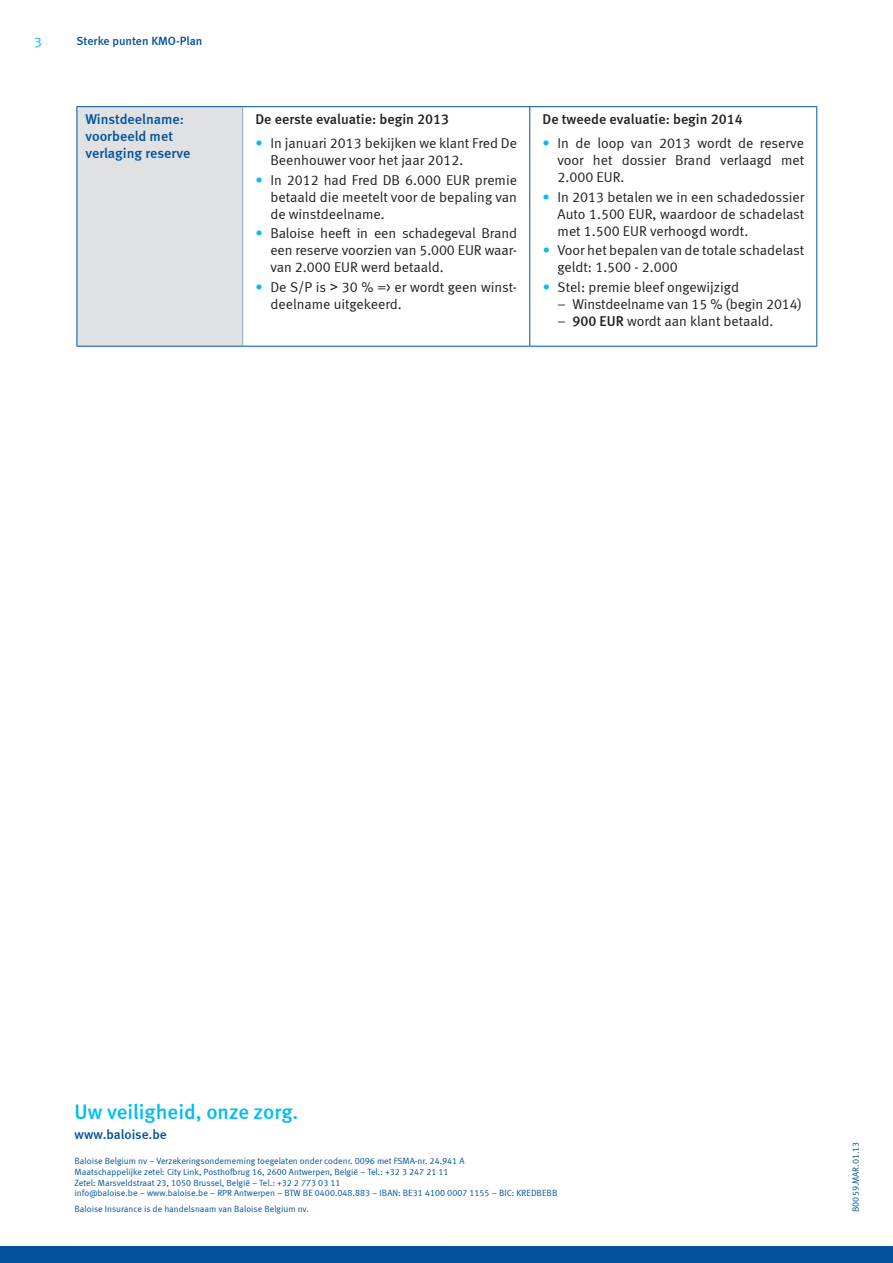
<style>
.page{position:relative;width:893px;height:1263px;background:#fff}
.page>*{position:absolute;margin:0;border:0;box-sizing:border-box;transform-origin:0 0}
.t1{font:21px "Meta Medium LF";color:#01bdf2}
.t2{font:14.25px/17.1px "Meta Normal LF";color:#231f20}
.t3{font:14.25px "Meta Medium LF";color:#231f20}
.t4{font:14.25px/17.1px "Meta Medium LF";color:#01529a}
.t5{font:14.25px "Meta Normal LF";color:#01bdf2}
.t6{font:13.5px "Meta Medium LF";color:#01529a}
.t7{font:12px "Meta Medium LF";color:#01529a}
.t8{font:9px/10.8px "Meta Normal LF";color:#01529a}
.s1{color:#01bdf2}
.s2{font-family:"Arial"}
.s3{font-family:"Meta Medium LF"}
</style>
<div class="page">
<div style="left:77px;top:107px;width:166px;height:239px;background:#e0e1e3"></div>
<hr style="left:530px;top:106px;width:287px;height:1px;background:#01529a">
<hr style="left:816px;top:107px;width:1px;height:239px;background:#01529a">
<hr style="left:530px;top:346px;width:287px;height:1px;background:#01529a">
<hr style="left:77px;top:106px;width:166px;height:1px;background:#01529a">
<hr style="left:77px;top:107px;width:1px;height:239px;background:#01529a">
<hr style="left:243px;top:106px;width:287px;height:1px;background:#01529a">
<hr style="left:529px;top:107px;width:1px;height:239px;background:#01529a">
<hr style="left:77px;top:346px;width:166px;height:1px;background:#01529a">
<hr style="left:243px;top:346px;width:287px;height:1px;background:#01529a">
<hr style="left:242px;top:107px;width:1px;height:239px;background:#90a3ce">
<div style="left:0;top:1246px;width:893px;height:17px;background:#01529a"></div>
<p class="t5" style="left:34px;top:34px;width:9px">3</p>
<p class="t7" style="left:77px;top:34px;width:127px">Sterke punten KMO-Plan</p>
<p class="t4" style="left:85px;top:111px;width:107px">Winstdeelname: voorbeeld met verlaging reserve</p>
<p class="t3" style="left:255px;top:111px;width:195px">De eerste evaluatie: begin 2013</p>
<p class="t2" style="left:270px;top:134px;width:248px;text-indent:-15px"><span class="s1">•</span> In januari 2013 bekijken we klant Fred De<br>Beenhouwer voor het jaar 2012.</p>
<p class="t2" style="left:270px;top:171px;width:248px;text-align:justify;text-indent:-15px"><span class="s1">•</span> In 2012 had Fred DB 6.000 EUR premie betaald die meetelt voor de bepaling van de winstdeelname.</p>
<p class="t2" style="left:270px;top:225px;width:248px;text-align:justify;text-indent:-15px"><span class="s1">•</span> Baloise heeft in een schadegeval Brand een reserve voorzien van 5.000 EUR waar&shy;van 2.000 EUR werd betaald.</p>
<p class="t2" style="left:270px;top:278px;width:248px;text-indent:-15px"><span class="s1">•</span> De S/P is <span class="s2">&gt;</span> 30 % =&gt; er wordt geen winst&shy;deelname uitgekeerd.</p>
<p class="t3" style="left:543px;top:111px;width:201px">De tweede evaluatie: begin 2014</p>
<p class="t2" style="left:557px;top:134px;width:248px;text-align:justify;text-indent:-15px"><span class="s1">•</span> In de loop van 2013 wordt de reserve voor het dossier Brand verlaagd met 2.000 EUR.</p>
<p class="t2" style="left:557px;top:188px;width:248px;text-align:justify;text-indent:-15px"><span class="s1">•</span> In 2013 betalen we in een schadedossier Auto 1.500 EUR, waardoor de schadelast met 1.500 EUR verhoogd wordt.</p>
<p class="t2" style="left:558px;top:242px;width:248px;text-indent:-15px"><span class="s1">•</span> Voor het bepalen van de totale schadelast geldt: 1.500 - 2.000</p>
<p class="t2" style="left:558px;top:278px;width:246px;text-indent:-15px"><span class="s1">•</span> Stel: premie bleef ongewijzigd<br>− Winstdeelname van 15 % (begin 2014) − <span class="s3">900 EUR</span> wordt aan klant betaald.</p>
<h1 class="t1" style="left:75px;top:1100px;width:225px">Uw veiligheid, onze zorg.</h1>
<p class="t6" style="left:75px;top:1126px;width:94px">www.baloise.be</p>
<p class="t8" style="left:75px;top:1155px;width:484px">Baloise Belgium nv – Verzekeringsonderneming toegelaten onder codenr. 0096 met FSMA-nr. 24.941 A<br>Maatschappelijke zetel: City Link, Posthofbrug 16, 2600 Antwerpen, België – Tel.: +32 3 247 21 11<br>Zetel: Marsveldstraat 23, 1050 Brussel, België – Tel.: +32 2 773 03 11<br>info@baloise.be – www.baloise.be – RPR Antwerpen – BTW BE 0400.048.883 – IBAN: BE31 4100 0007 1155 – BIC: KREDBEBB</p>
<p class="t8" style="left:75px;top:1203px;width:236px">Baloise Insurance is de handelsnaam van Baloise Belgium nv.</p>
<p class="t8" style="left:850px;top:1212px;width:72px;rotate:-90deg">B0059.MAR.01.13</p>
</div>
